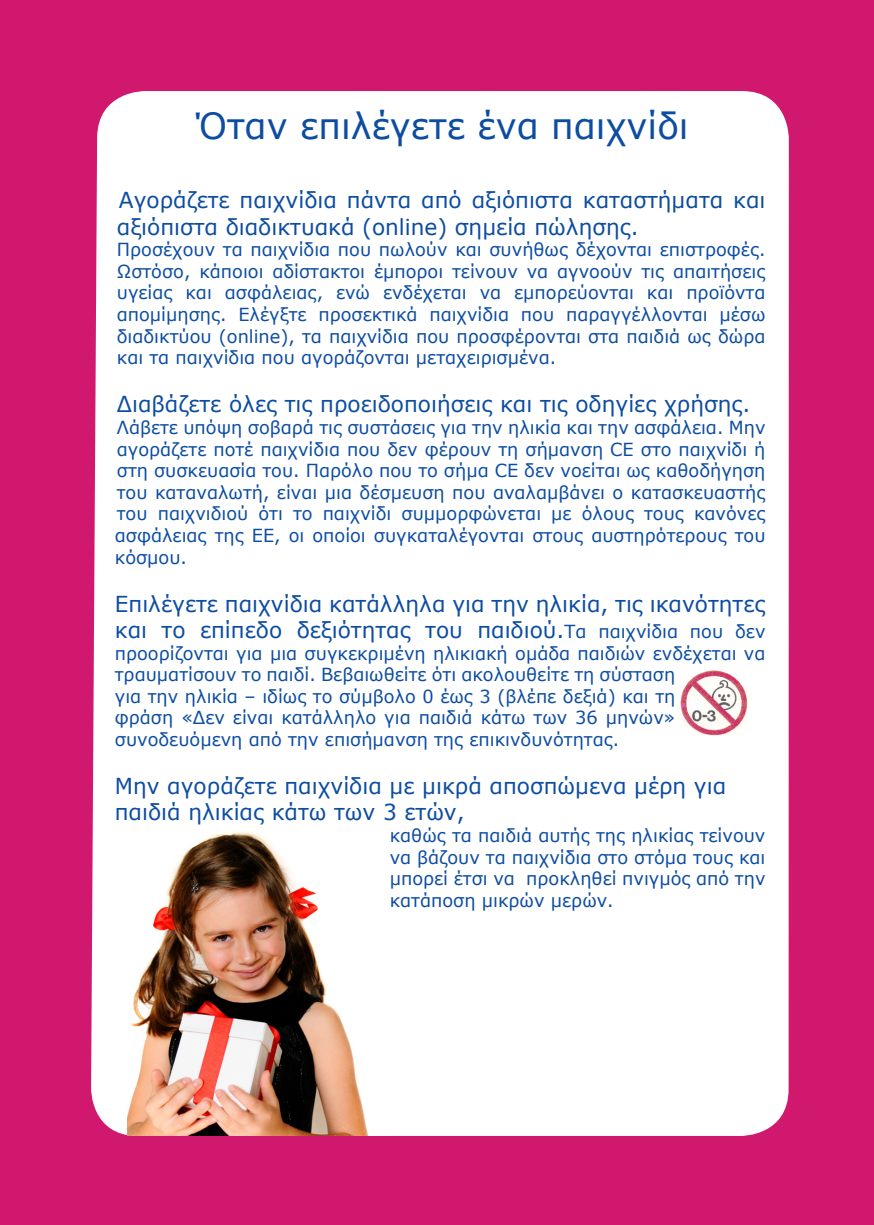
<style>
.page{position:relative;width:874px;height:1225px;background:#fff}
.page>*{position:absolute;margin:0;border:0;box-sizing:border-box;transform-origin:0 0}
.t1{font:36px "Verdana";color:#0d4da1}
.t2{font:22px/26.4px "Verdana";color:#0d4da1}
.t3{font:18px/21.6px "Verdana";color:#0d4da1;text-align:justify}
.s1{font-size:18px}
</style>
<div class="page">
<div style="left:0;top:0;width:873px;height:1225px;background:#d0196e"></div>
<div style="left:91px;top:91px;width:698px;height:1045px;background:#fff"></div>
<img style="left:127px;top:831px;width:262px;height:305px">
<img style="left:675px;top:667px;width:76px;height:68px">
<p class="t1" style="left:196px;top:103px;width:494px">Όταν επιλέγετε ένα παιχνίδι</p>
<p class="t2" style="left:117px;top:187px;width:649px">Αγοράζετε παιχνίδια πάντα από αξιόπιστα καταστήματα και αξιόπιστα διαδικτυακά (online) σημεία πώλησης.</p>
<p class="t3" style="left:117px;top:239px;width:650px">Προσέχουν τα παιχνίδια που πωλούν και συνήθως δέχονται επιστροφές.<br>Ωστόσο, κάποιοι αδίστακτοι έμποροι τείνουν να αγνοούν τις απαιτήσεις υγείας και ασφάλειας, ενώ ενδέχεται να εμπορεύονται και προϊόντα απομίμησης. Ελέγξτε προσεκτικά παιχνίδια που παραγγέλλονται μέσω διαδικτύου (online), τα παιχνίδια που προσφέρονται στα παιδιά ως δώρα και τα παιχνίδια που αγοράζονται μεταχειρισμένα.</p>
<p class="t2" style="left:117px;top:391px;width:634px">Διαβάζετε όλες τις προειδοποιήσεις και τις οδηγίες χρήσης.</p>
<p class="t3" style="left:115px;top:417px;width:652px">Λάβετε υπόψη σοβαρά τις συστάσεις για την ηλικία και την ασφάλεια. Μην αγοράζετε ποτέ παιχνίδια που δεν φέρουν τη σήμανση CΕ στο παιχνίδι ή στη συσκευασία του. Παρόλο που το σήμα CE δεν νοείται ως καθοδήγηση του καταναλωτή, είναι μια δέσμευση που αναλαμβάνει ο κατασκευαστής του παιχνιδιού ότι το παιχνίδι συμμορφώνεται με όλους τους κανόνες ασφάλειας της ΕΕ, οι οποίοι συγκαταλέγονται στους αυστηρότερους του κόσμου.</p>
<p class="t2" style="left:115px;top:590px;width:652px">Επιλέγετε παιχνίδια κατάλληλα για την ηλικία, τις ικανότητες και το επίπεδο δεξιότητας του παιδιού.<span class="s1">Τα παιχνίδια που δεν</span></p>
<p class="t3" style="left:115px;top:642px;width:652px;text-align:left">προορίζονται για μια συγκεκριμένη ηλικιακή ομάδα παιδιών ενδέχεται να τραυματίσουν το παιδί. Βεβαιωθείτε ότι ακολουθείτε τη σύσταση<br>για την ηλικία – ιδίως το σύμβολο 0 έως 3 (βλέπε δεξιά) και τη<br>φράση «Δεν είναι κατάλληλο για παιδιά κάτω των 36 μηνών» συνοδευόμενη από την επισήμανση της επικινδυνότητας.</p>
<p class="t2" style="left:115px;top:773px;width:612px">Μην αγοράζετε παιχνίδια με μικρά αποσπώμενα μέρη για παιδιά ηλικίας κάτω των 3 ετών,</p>
<p class="t3" style="left:389px;top:825px;width:377px">καθώς τα παιδιά αυτής της ηλικίας τείνουν να βάζουν τα παιχνίδια στο στόμα τους και μπορεί έτσι να προκληθεί πνιγμός από την κατάποση μικρών μερών.</p>
</div>
